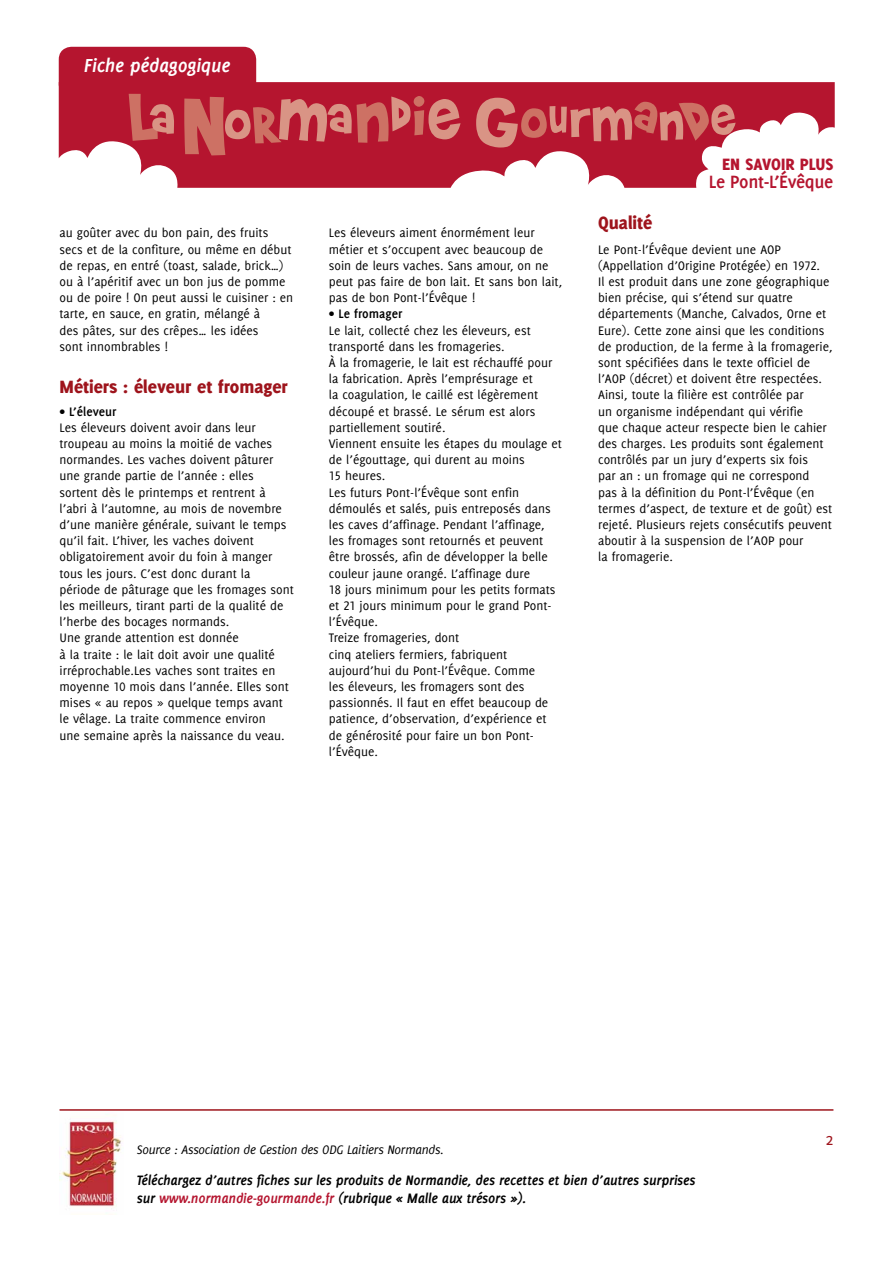
<style>
.page{position:relative;width:893px;height:1263px;background:#fff}
.page>*{position:absolute;margin:0;border:0;box-sizing:border-box;transform-origin:0 0}
.t1{font:italic 700 20.7px "Delicious";letter-spacing:-.015em;color:#fff}
.t2{font:800 19.5px "Delicious";color:#9e141c}
.t3{font:700 19.5px "Delicious";letter-spacing:-.02em;color:#b5152f}
.t4{font:800 18px "Delicious";color:#b5152f}
.t5{font:18px "Delicious";color:#9e141c}
.t6{font:italic 700 15px/18px "Delicious";letter-spacing:-.02em;color:#000}
.t7{font:13.5px/16.2px "Delicious";color:#000}
.t8{font:italic 13.5px "Delicious";letter-spacing:-.02em;color:#000}
.s1{font-weight:700}
.s2{font-family:"Delicious Small Caps"}
.s3{color:#b5152f}
</style>
<div class="page">
<img style="left:60px;top:1121px;width:62px;height:88px">
<hr style="left:60px;top:1109px;width:773px;height:2px;background:#9e141c">
<div style="left:60px;top:48px;width:195px;height:48px;background:#b5152f;border-radius:11px"></div>
<div style="left:59px;top:47px;width:197px;height:50px;border:3px solid #b5152f;border-radius:11px"></div>
<svg style="left:59px;top:82px;width:776px;height:106px;fill:#b5152f"></svg>
<svg style="left:129px;top:94px;width:45px;height:47px;background:#c44d52"></svg>
<svg style="left:476px;top:98px;width:260px;height:50px;background:#c34750"></svg>
<svg style="left:184px;top:96px;width:277px;height:59px;background:#c2444d"></svg>
<h1 class="t1" style="left:84px;top:54px;width:148px">Fiche pédagogique</h1>
<p class="t7" style="left:60px;top:225px;width:235px">au goûter avec du bon pain, des fruits secs et de la confiture, ou même en début de repas, en entré (toast, salade, brick…) ou à l’apéritif avec un bon jus de pomme ou de poire ! On peut aussi le cuisiner : en tarte, en sauce, en gratin, mélangé à<br>des pâtes, sur des crêpes… les idées<br>sont innombrables !</p>
<h2 class="t2" style="left:60px;top:375px;width:230px">Métiers : éleveur et fromager</h2>
<p class="t7" style="left:60px;top:403px;width:236px">• <span class="s1">L’éleveur<br></span>Les éleveurs doivent avoir dans leur troupeau au moins la moitié de vaches normandes. Les vaches doivent pâturer une grande partie de l’année : elles sortent dès le printemps et rentrent à l’abri à l’automne, au mois de novembre d’une manière générale, suivant le temps qu’il fait. L’hiver, les vaches doivent obligatoirement avoir du foin à manger tous les jours. C’est donc durant la période de pâturage que les fromages sont les meilleurs, tirant parti de la qualité de l’herbe des bocages normands.<br>Une grande attention est donnée<br>à la traite : le lait doit avoir une qualité irréprochable.Les vaches sont traites en moyenne <span class="s2">10</span> mois dans l’année. Elles sont mises « au repos » quelque temps avant le vêlage. La traite commence environ<br>une semaine après la naissance du veau.</p>
<p class="t7" style="left:329px;top:225px;width:235px">Les éleveurs aiment énormément leur métier et s’occupent avec beaucoup de soin de leurs vaches. Sans amour, on ne peut pas faire de bon lait. Et sans bon lait, pas de bon Pont-l’Évêque !</p>
<p class="t7" style="left:329px;top:306px;width:235px">• <span class="s1">Le fromager<br></span>Le lait, collecté chez les éleveurs, est transporté dans les fromageries.<br>À la fromagerie, le lait est réchauffé pour la fabrication. Après l’emprésurage et<br>la coagulation, le caillé est légèrement découpé et brassé. Le sérum est alors partiellement soutiré.<br>Viennent ensuite les étapes du moulage et de l’égouttage, qui durent au moins<br><span class="s2">15</span> heures.<br>Les futurs Pont-l’Évêque sont enfin démoulés et salés, puis entreposés dans les caves d’affinage. Pendant l’affinage, les fromages sont retournés et peuvent être brossés, afin de développer la belle couleur jaune orangé. L’affinage dure<br><span class="s2">18</span> jours minimum pour les petits formats et <span class="s2">21</span> jours minimum pour le grand Pont&shy;l’Évêque.<br>Treize fromageries, dont<br>cinq ateliers fermiers, fabriquent aujourd’hui du Pont-l’Évêque. Comme<br>les éleveurs, les fromagers sont des passionnés. Il faut en effet beaucoup de patience, d’observation, d’expérience et de générosité pour faire un bon Pont&shy;l’Évêque.</p>
<h3 class="t4" style="left:722px;top:154px;width:113px">En savoir plus</h3>
<h2 class="t3" style="left:709px;top:171px;width:126px">Le Pont-L’Évêque</h2>
<h2 class="t2" style="left:598px;top:212px;width:56px">Qualité</h2>
<p class="t7" style="left:598px;top:241px;width:236px">Le Pont-l’Évêque devient une AOP (Appellation d’Origine Protégée) en <span class="s2">1972</span>.<br>Il est produit dans une zone géographique bien précise, qui s’étend sur quatre départements (Manche, Calvados, Orne et Eure). Cette zone ainsi que les conditions de production, de la ferme à la fromagerie, sont spécifiées dans le texte officiel de l’AOP (décret) et doivent être respectées.<br>Ainsi, toute la filière est contrôlée par<br>un organisme indépendant qui vérifie<br>que chaque acteur respecte bien le cahier des charges. Les produits sont également contrôlés par un jury d’experts six fois<br>par an : un fromage qui ne correspond<br>pas à la définition du Pont-l’Évêque (en termes d’aspect, de texture et de goût) est rejeté. Plusieurs rejets consécutifs peuvent aboutir à la suspension de l’AOP pour<br>la fromagerie.</p>
<p class="t8" style="left:137px;top:1141px;width:308px">Source : Association de Gestion des ODG Laitiers Normands.</p>
<h3 class="t5" style="left:825px;top:1129px;width:10px">2</h3>
<p class="t6" style="left:137px;top:1171px;width:560px">Téléchargez d’autres fiches sur les produits de Normandie, des recettes et bien d’autres surprises sur <span class="s3">www.normandie-gourmande.fr</span> (rubrique « Malle aux trésors »).</p>
</div>
